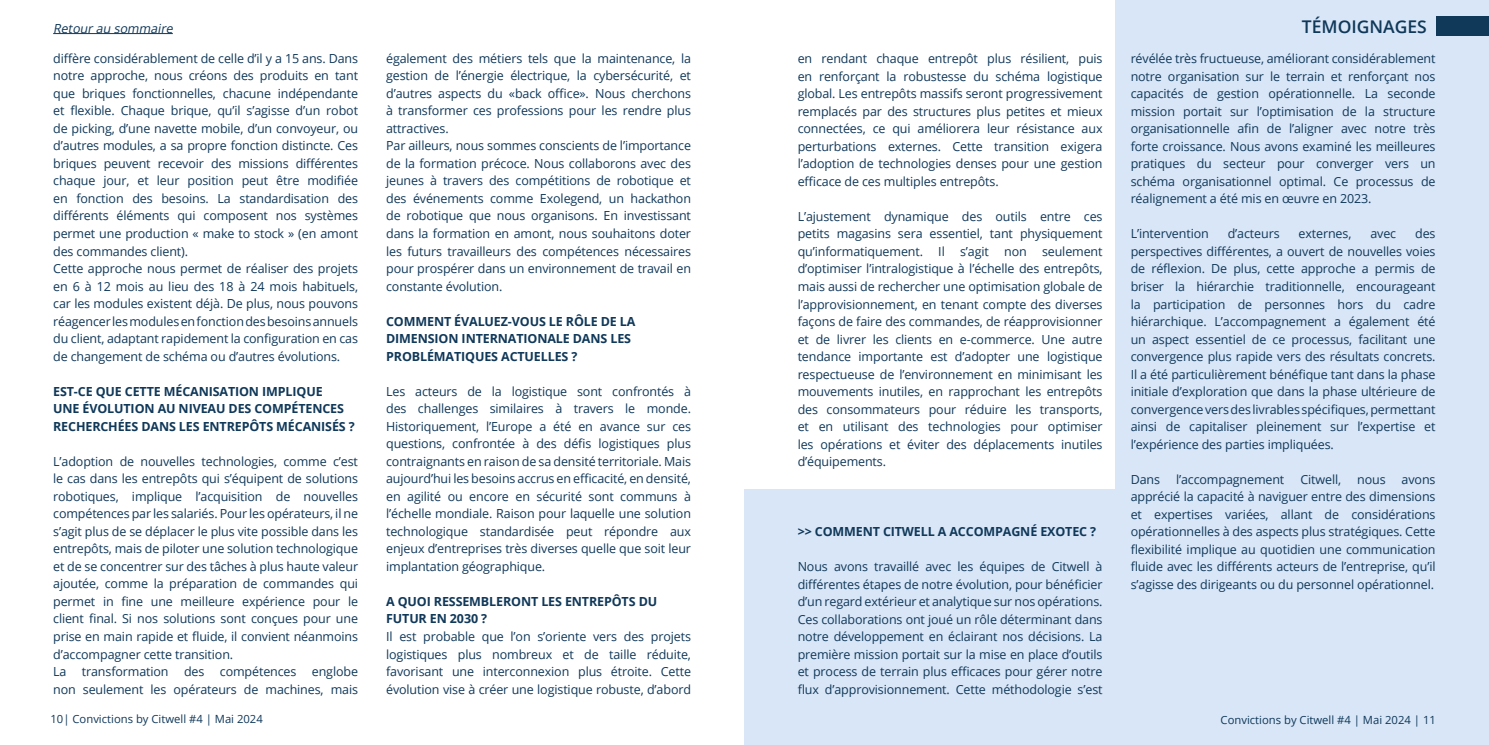
<style>
.page{position:relative;width:1489px;height:745px;background:#fff}
.page>*{position:absolute;margin:0;border:0;box-sizing:border-box;transform-origin:0 0}
.t1{font:600 17.5px "Open Sans";color:#103859}
.t2{font:12.5px/17.5px "Open Sans";letter-spacing:-.01em;color:#103859;text-align:justify}
.t3{font:700 12.5px/17.5px "Open Sans";letter-spacing:-.01em;color:#103859}
.t4{font:italic 12.5px "Open Sans";color:#103859}
.t5{font:11.25px "Open Sans";color:#103859}
</style>
<div class="page">
<div style="left:1115px;top:0;width:373px;height:744px;background:#d8e6f7"></div>
<div style="left:744px;top:489px;width:405px;height:255px;background:#d8e6f7"></div>
<div style="left:1435px;top:17px;width:53px;height:19px;background:#103859"></div>
<hr style="left:53px;top:33px;width:120px;height:1px;background:#103859">
<p class="t4" style="left:53px;top:19px;width:124px">Retourau sommaire</p>
<h1 class="t1" style="left:1301px;top:15px;width:127px">TÉMOIGNAGES</h1>
<p class="t2" style="left:53px;top:49px;width:306px;text-align:left">diffère considérablement de celle d’il y a 15 ans. Dans notre approche, nous créons des produits en tant que briques fonctionnelles, chacune indépendante et flexible. Chaque brique, qu’il s’agisse d’un robot de picking, d’une navette mobile, d’un convoyeur, ou d’autres modules, a sa propre fonction distincte. Ces briques peuvent recevoir des missions différentes chaque jour, et leur position peut être modifiée en fonction des besoins. La standardisation des différents éléments qui composent nos systèmes permet une production « make to stock » (en amont des commandes client).<br>Cette approche nous permet de réaliser des projets en 6 à 12 mois au lieu des 18 à 24 mois habituels, car les modules existent déjà. De plus, nous pouvons réagencer les modules en fonction des besoins annuels du client, adaptant rapidement la configuration en cas de changement de schéma ou d’autres évolutions.</p>
<p class="t3" style="left:53px;top:382px;width:303px">EST-CE QUE CETTE MÉCANISATION IMPLIQUE<br>UNE ÉVOLUTION AU NIVEAU DES COMPÉTENCES<br>RECHERCHÉES DANS LES ENTREPÔTS MÉCANISÉS ?</p>
<p class="t2" style="left:53px;top:452px;width:306px;text-align:left">L’adoption de nouvelles technologies, comme c’est le cas dans les entrepôts qui s’équipent de solutions robotiques, implique l’acquisition de nouvelles compétences par les salariés. Pour les opérateurs, il ne s’agit plus de se déplacer le plus vite possible dans les entrepôts, mais de piloter une solution technologique et de se concentrer sur des tâches à plus haute valeur ajoutée, comme la préparation de commandes qui permet in fine une meilleure expérience pour le client final. Si nos solutions sont conçues pour une prise en main rapide et fluide, il convient néanmoins d’accompagner cette transition.<br>La transformation des compétences englobe non seulement les opérateurs de machines, mais</p>
<p class="t2" style="left:386px;top:49px;width:306px;text-align:left">également des métiers tels que la maintenance, la gestion de l’énergie électrique, la cybersécurité, et d’autres aspects du «back office». Nous cherchons à transformer ces professions pour les rendre plus attractives.<br>Par ailleurs, nous sommes conscients de l’importance de la formation précoce. Nous collaborons avec des jeunes à travers des compétitions de robotique et des événements comme Exolegend, un hackathon de robotique que nous organisons. En investissant dans la formation en amont, nous souhaitons doter les futurs travailleurs des compétences nécessaires pour prospérer dans un environnement de travail en constante évolution.</p>
<p class="t3" style="left:386px;top:312px;width:251px">COMMENT ÉVALUEZ-VOUS LE RÔLE DE LA<br>DIMENSION INTERNATIONALE DANS LES<br>PROBLÉMATIQUES ACTUELLES ?</p>
<p class="t2" style="left:386px;top:382px;width:306px">Les acteurs de la logistique sont confrontés à des challenges similaires à travers le monde.<br>Historiquement, l’Europe a été en avance sur ces questions, confrontée à des défis logistiques plus contraignants en raison de sa densité territoriale. Mais aujourd’hui les besoins accrus en efficacité, en densité, en agilité ou encore en sécurité sont communs à l’échelle mondiale. Raison pour laquelle une solution technologique standardisée peut répondre aux enjeux d’entreprises très diverses quelle que soit leur implantation géographique.</p>
<p class="t3" style="left:386px;top:592px;width:272px">A QUOI RESSEMBLERONT LES ENTREPÔTS DU<br>FUTUR EN 2030 ?</p>
<p class="t2" style="left:386px;top:627px;width:306px">Il est probable que l’on s’oriente vers des projets logistiques plus nombreux et de taille réduite, favorisant une interconnexion plus étroite. Cette évolution vise à créer une logistique robuste, d’abord</p>
<p class="t2" style="left:797px;top:50px;width:306px">en rendant chaque entrepôt plus résilient, puis en renforçant la robustesse du schéma logistique global. Les entrepôts massifs seront progressivement remplacés par des structures plus petites et mieux connectées, ce qui améliorera leur résistance aux perturbations externes. Cette transition exigera l’adoption de technologies denses pour une gestion efficace de ces multiples entrepôts.</p>
<p class="t2" style="left:797px;top:207px;width:306px">L’ajustement dynamique des outils entre ces petits magasins sera essentiel, tant physiquement qu’informatiquement. Il s’agit non seulement d’optimiser l’intralogistique à l’échelle des entrepôts, mais aussi de rechercher une optimisation globale de l’approvisionnement, en tenant compte des diverses façons de faire des commandes, de réapprovisionner et de livrer les clients en e-commerce. Une autre tendance importante est d’adopter une logistique respectueuse de l’environnement en minimisant les mouvements inutiles, en rapprochant les entrepôts des consommateurs pour réduire les transports, et en utilisant des technologies pour optimiser les opérations et éviter des déplacements inutiles d’équipements.</p>
<p class="t3" style="left:797px;top:522px;width:300px">&gt;&gt; COMMENT CITWELL A ACCOMPAGNÉ EXOTEC ?</p>
<p class="t2" style="left:797px;top:557px;width:306px">Nous avons travaillé avec les équipes de Citwell à différentes étapes de notre évolution, pour bénéficier d’un regard extérieur et analytique sur nos opérations.<br>Ces collaborations ont joué un rôle déterminant dans notre développement en éclairant nos décisions. La première mission portait sur la mise en place d’outils et process de terrain plus efficaces pour gérer notre flux d’approvisionnement. Cette méthodologie s’est</p>
<p class="t2" style="left:1130px;top:50px;width:306px">révélée très fructueuse, améliorant considérablement notre organisation sur le terrain et renforçant nos capacités de gestion opérationnelle. La seconde mission portait sur l’optimisation de la structure organisationnelle afin de l’aligner avec notre très forte croissance. Nous avons examiné les meilleures pratiques du secteur pour converger vers un schéma organisationnel optimal. Ce processus de réalignement a été mis en œuvre en 2023.</p>
<p class="t2" style="left:1130px;top:225px;width:80px">L’intervention</p>
<p class="t2" style="left:1227px;top:225px;width:53px">d’acteurs</p>
<p class="t2" style="left:1298px;top:225px;width:54px">externes,</p>
<p class="t2" style="left:1370px;top:225px;width:27px">avec</p>
<p class="t2" style="left:1130px;top:225px;width:306px;text-indent:284px">des perspectives différentes, a ouvert de nouvelles voies de réflexion. De plus, cette approche a permis de briser la hiérarchie traditionnelle, encourageant la participation de personnes hors du cadre hiérarchique. L’accompagnement a également été un aspect essentiel de ce processus, facilitant une convergence plus rapide vers des résultats concrets.<br>Il a été particulièrement bénéfique tant dans la phase initiale d’exploration que dans la phase ultérieure de convergence vers des livrables spécifiques, permettant ainsi de capitaliser pleinement sur l’expertise et l’expérience des parties impliquées.</p>
<p class="t2" style="left:1130px;top:470px;width:31px">Dans</p>
<p class="t2" style="left:1175px;top:470px;width:110px">l’accompagnement</p>
<p class="t2" style="left:1300px;top:470px;width:42px">Citwell,</p>
<p class="t2" style="left:1356px;top:470px;width:30px">nous</p>
<p class="t2" style="left:1130px;top:470px;width:306px;text-indent:271px">avons apprécié la capacité à naviguer entre des dimensions et expertises variées, allant de considérations opérationnelles à des aspects plus stratégiques. Cette flexibilité implique au quotidien une communication fluide avec les différents acteurs de l’entreprise, qu’il s’agisse des dirigeants ou du personnel opérationnel.</p>
<p class="t5" style="left:50px;top:710px;width:214px">10| Convictions by Citwell #4 | Mai 2024</p>
<p class="t5" style="left:1220px;top:712px;width:217px">Convictions by Citwell #4 | Mai 2024 | 11</p>
</div>
